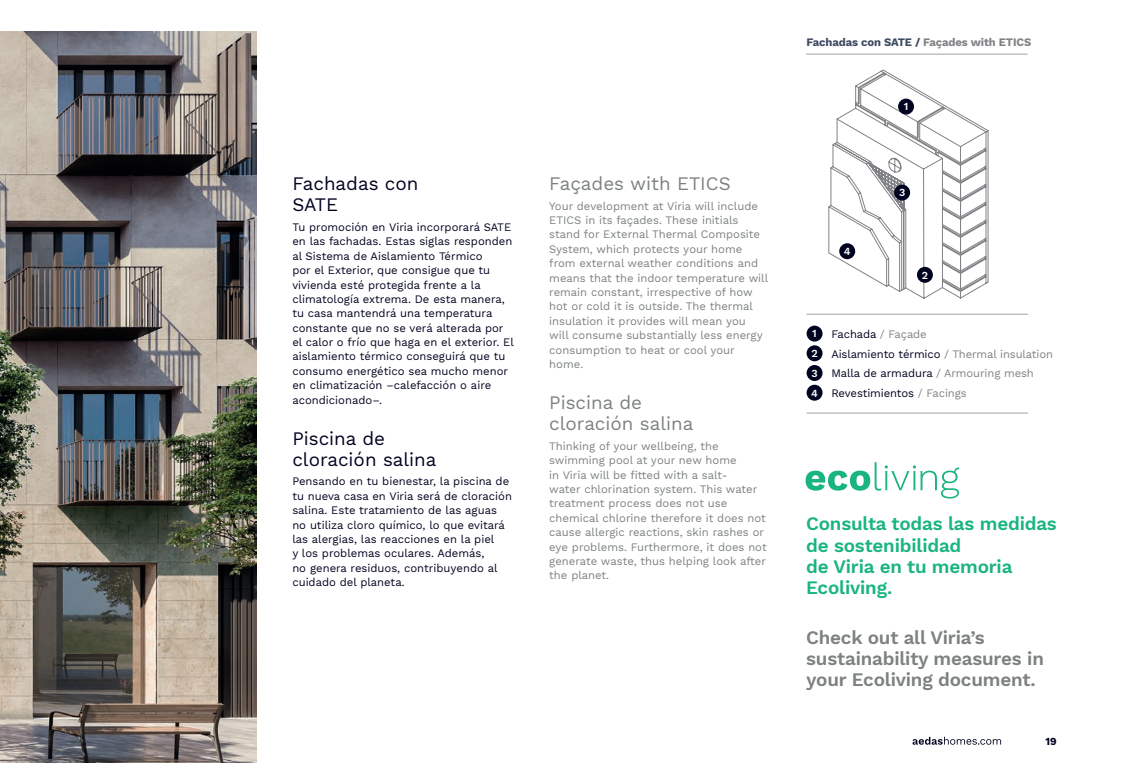
<style>
.page{position:relative;width:1134px;height:780px;background:#fff}
.page>*{position:absolute;margin:0;border:0;box-sizing:border-box;transform-origin:0 0}
.t1{font:600 18.75px/21.2px "Work Sans";letter-spacing:-.01em;color:#1ab47f}
.t2{font:600 18.75px/21.2px "Work Sans";letter-spacing:-.01em;color:#7d8181}
.t3{font:18.75px/21.2px "Work Sans";color:#7d8181}
.t4{font:18.75px/21.2px "Work Sans";color:#000320}
.t5{font:11.25px/14.4px "Work Sans";color:#000320}
.t6{font:11.25px/14.4px "Work Sans";color:#7d8181}
.t7{font:700 11.25px "Work Sans";letter-spacing:-.01em;color:#3f4b64}
.t8{font:600 10.62px "Work Sans";color:#fff}
.t9{font:700 10.62px "Work Sans";color:#000320}
.s1{color:#808285}
.s2{font-weight:600;font-size:10.62px;color:#fff}
</style>
<div class="page">
<img style="left:0;top:32px;width:257px;height:730px">
<svg style="left:912px;top:736px;width:89px;height:8px"></svg>
<hr style="left:806px;top:54px;width:222px;height:1px;background:#b1b4b5">
<hr style="left:806px;top:412px;width:222px;height:1px;background:#b1b4b5">
<hr style="left:806px;top:313px;width:222px;height:2px;background:#b1b4b5">
<div style="left:806px;top:325px;width:16px;height:16px;background:#000320;border-radius:50%"></div>
<div style="left:806px;top:345px;width:16px;height:16px;background:#000320;border-radius:50%"></div>
<div style="left:806px;top:365px;width:16px;height:16px;background:#000320;border-radius:50%"></div>
<div style="left:806px;top:385px;width:16px;height:15px;background:#000320;border-radius:50%"></div>
<svg style="left:828px;top:70px;width:160px;height:229px"></svg>
<div style="left:894px;top:184px;width:16px;height:16px;background:#000320;border-radius:50%"></div>
<div style="left:917px;top:267px;width:16px;height:16px;background:#000320;border-radius:50%"></div>
<div style="left:839px;top:243px;width:16px;height:16px;background:#000320;border-radius:50%"></div>
<div style="left:898px;top:99px;width:16px;height:15px;background:#000320;border-radius:50%"></div>
<svg style="left:805px;top:462px;width:154px;height:36px"></svg>
<h1 class="t4" style="left:292px;top:174px;width:128px">Fachadas con<br>SATE</h1>
<p class="t5" style="left:292px;top:220px;width:223px">Tu promoción en Viria incorporará SATE en las fachadas. Estas siglas responden al Sistema de Aislamiento Térmico<br>por el Exterior, que consigue que tu vivienda esté protegida frente a la climatología extrema. De esta manera, tu casa mantendrá una temperatura constante que no se verá alterada por el calor o frío que haga en el exterior. El aislamiento térmico conseguirá que tu consumo energético sea mucho menor en climatización –calefacción o aire acondicionado–.</p>
<h1 class="t4" style="left:292px;top:428px;width:146px">Piscina de cloración salina</h1>
<p class="t5" style="left:292px;top:475px;width:221px">Pensando en tu bienestar, la piscina de tu nueva casa en Viria será de cloración salina. Este tratamiento de las aguas no utiliza cloro químico, lo que evitará las alergias, las reacciones en la piel<br>y los problemas oculares. Además,<br>no genera residuos, contribuyendo al cuidado del planeta.</p>
<h1 class="t3" style="left:549px;top:174px;width:183px">Façades with ETICS</h1>
<p class="t6" style="left:549px;top:199px;width:220px">Your development at Viria will include ETICS in its façades. These initials stand for External Thermal Composite System, which protects your home from external weather conditions and means that the indoor temperature will remain constant, irrespective of how hot or cold it is outside. The thermal insulation it provides will mean you will consume substantially less energy consumption to heat or cool your home.</p>
<h1 class="t3" style="left:549px;top:392px;width:146px">Piscina de cloración salina</h1>
<p class="t6" style="left:549px;top:439px;width:219px">Thinking of your wellbeing, the swimming pool at your new home<br>in Viria will be fitted with a salt-<br>water chlorination system. This water treatment process does not use chemical chlorine therefore it does not cause allergic reactions, skin rashes or eye problems. Furthermore, it does not generate waste, thus helping look after the planet.</p>
<p class="t7" style="left:806px;top:36px;width:226px">Fachadas con SATE / <span class="s1">Façades with ETICS</span></p>
<p class="t8" style="left:904px;top:101px;width:6px">1</p>
<p class="t8" style="left:844px;top:245px;width:8px">4</p>
<p class="t8" style="left:899px;top:187px;width:8px">3</p>
<p class="t8" style="left:922px;top:269px;width:8px">2</p>
<p class="t5" style="left:811px;top:324px;width:243px;line-height:19.8px;text-indent:20px">Fachada <span class="s1">/ Façade<br></span><span class="s2">2</span> Aislamiento térmico <span class="s1">/ Thermal insulation<br></span><span class="s2">3</span> Malla de armadura <span class="s1">/ Armouring mesh<br></span><span class="s2">4</span> Revestimientos <span class="s1">/ Facings</span></p>
<p class="t8" style="left:812px;top:327px;width:6px">1</p>
<h1 class="t1" style="left:806px;top:514px;width:252px">Consulta todas las medidas de sostenibilidad<br>de Viria en tu memoria<br>Ecoliving.</h1>
<h1 class="t2" style="left:806px;top:627px;width:239px">Check out all Viria’s sustainability measures in your Ecoliving document.</h1>
<p class="t9" style="left:1045px;top:734px;width:13px">19</p>
</div>
